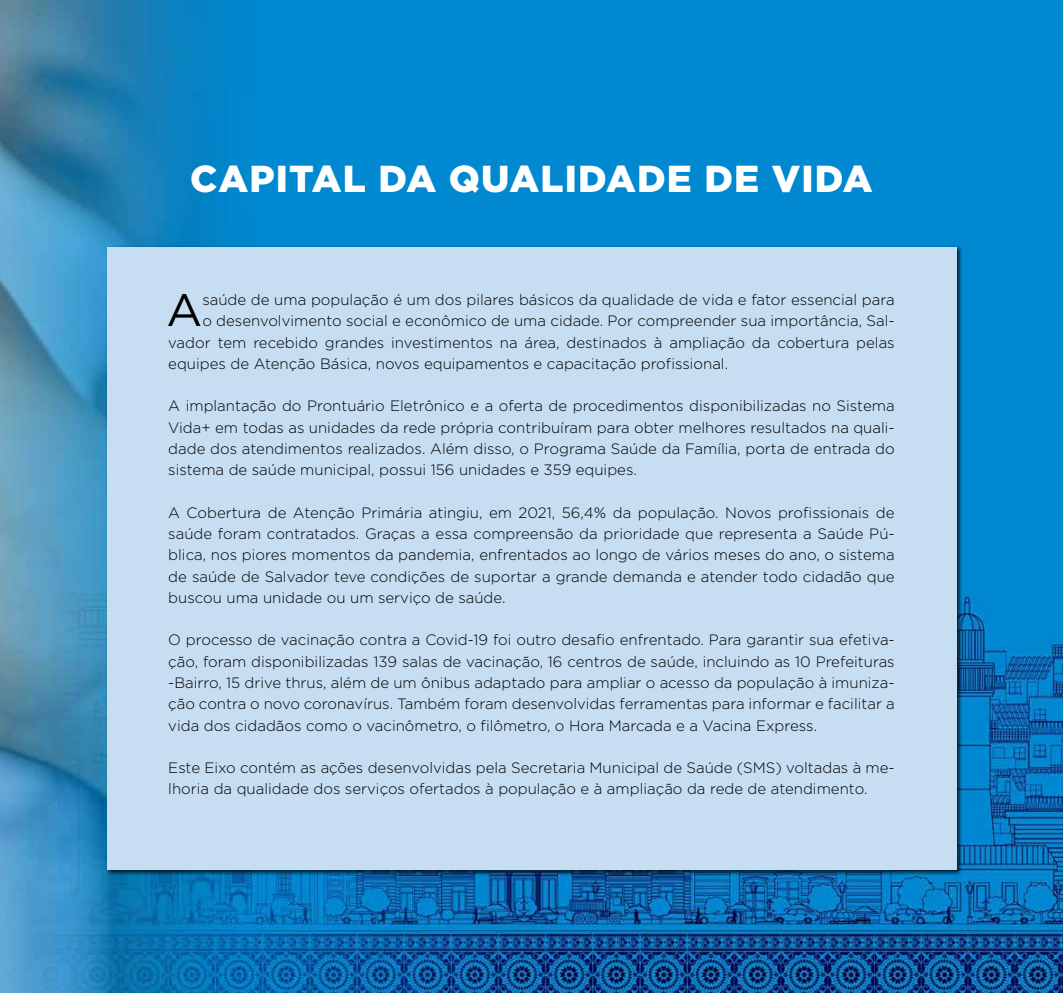
<style>
.page{position:relative;width:1063px;height:993px;background:#fff}
.page>*{position:absolute;margin:0;border:0;box-sizing:border-box;transform-origin:0 0}
.t1{font:45.38px "Gotham";color:#000}
.t2{font:900 37.5px "Gotham";letter-spacing:.03em;color:#fff}
.t3{font:300 15px/21.2px "Gotham";color:#000;text-align:justify}
</style>
<div class="page">
<img style="left:0;top:0;width:1063px;height:992px">
<div style="left:107px;top:246px;width:849px;height:623px;background:#c6ddf2"></div>
<h2 class="t2" style="left:190px;top:162px;width:684px">CAPITAL DA QUALIDADE DE VIDA</h2>
<h1 class="t1" style="left:167px;top:290px;width:37px">A</h1>
<p class="t3" style="left:202px;top:289px;width:694px">saúde de uma população é um dos pilares básicos da qualidade de vida e fator essencial para</p>
<p class="t3" style="left:202px;top:310px;width:694px">o desenvolvimento social e econômico de uma cidade. Por compreender sua importância, Sal-</p>
<p class="t3" style="left:168px;top:332px;width:728px">vador tem recebido grandes investimentos na área, destinados à ampliação da cobertura pelas</p>
<p class="t3" style="left:168px;top:353px;width:561px">equipes de Atenção Básica, novos equipamentos e capacitação profissional.</p>
<p class="t3" style="left:168px;top:395px;width:728px">A implantação do Prontuário Eletrônico e a oferta de procedimentos disponibilizadas no Sistema Vida+ em todas as unidades da rede própria contribuíram para obter melhores resultados na quali&shy;dade dos atendimentos realizados. Além disso, o Programa Saúde da Família, porta de entrada do sistema de saúde municipal, possui 156 unidades e 359 equipes.</p>
<p class="t3" style="left:168px;top:502px;width:728px">A Cobertura de Atenção Primária atingiu, em 2021, 56,4% da população. Novos profissionais de saúde foram contratados. Graças a essa compreensão da prioridade que representa a Saúde Pú&shy;blica, nos piores momentos da pandemia, enfrentados ao longo de vários meses do ano, o sistema de saúde de Salvador teve condições de suportar a grande demanda e atender todo cidadão que buscou uma unidade ou um serviço de saúde.</p>
<p class="t3" style="left:168px;top:629px;width:728px">O processo de vacinação contra a Covid-19 foi outro desafio enfrentado. Para garantir sua efetiva&shy;ção, foram disponibilizadas 139 salas de vacinação, 16 centros de saúde, incluindo as 10 Prefeituras -Bairro, 15 drive thrus, além de um ônibus adaptado para ampliar o acesso da população à imuniza&shy;ção contra o novo coronavírus. Também foram desenvolvidas ferramentas para informar e facilitar a vida dos cidadãos como o vacinômetro, o filômetro, o Hora Marcada e a Vacina Express.</p>
<p class="t3" style="left:168px;top:757px;width:728px">Este Eixo contém as ações desenvolvidas pela Secretaria Municipal de Saúde (SMS) voltadas à me&shy;lhoria da qualidade dos serviços ofertados à população e à ampliação da rede de atendimento.</p>
</div>
